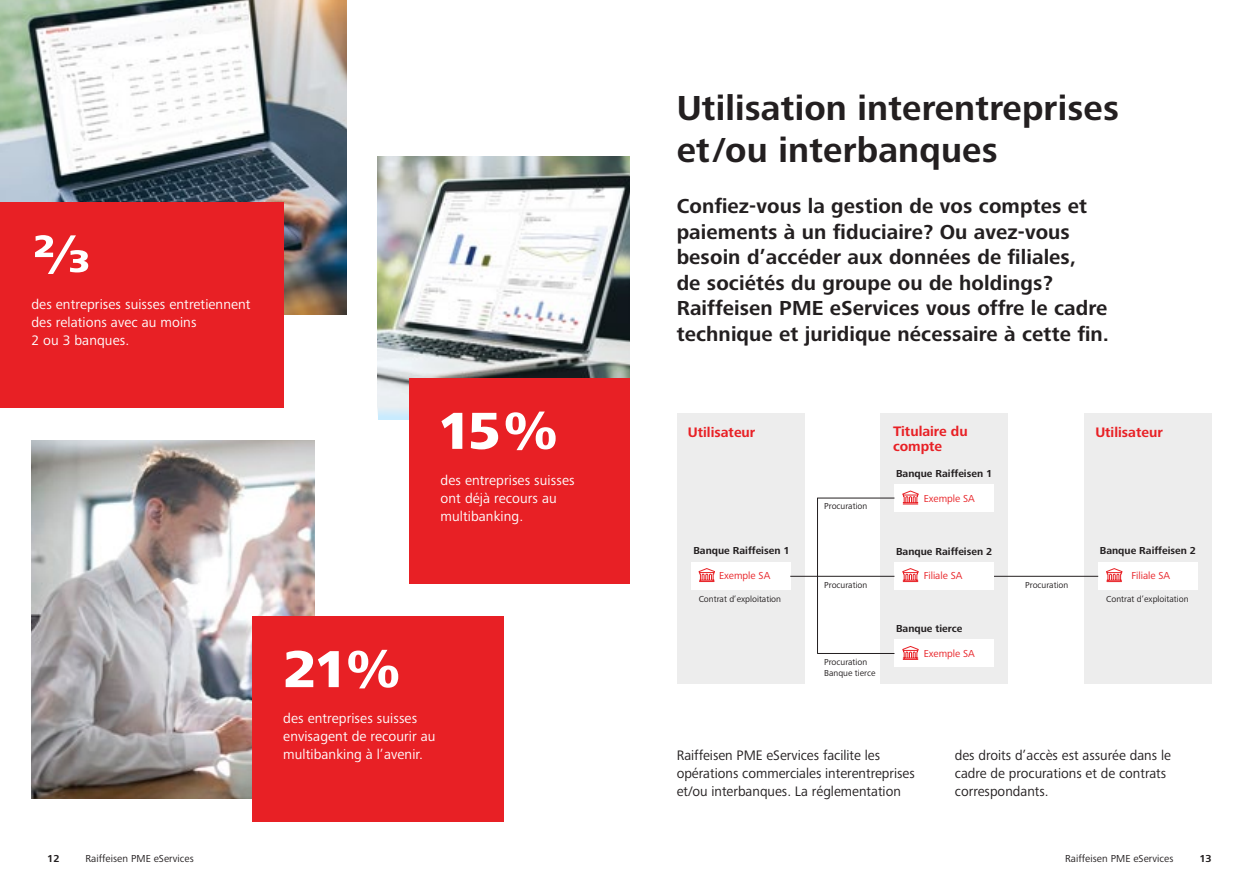
<style>
.page{position:relative;width:1259px;height:893px;background:#fff}
.page>*{position:absolute;margin:0;border:0;box-sizing:border-box;transform-origin:0 0}
.t1{font:800 54px "Frutiger Next LTW1 G";color:#fff}
.t2{font:700 36px/42px "Frutiger Next LTW1 G";letter-spacing:.005em;color:#231f20}
.t3{font:700 21px/25.5px "Frutiger Next LTW1 G";letter-spacing:.005em;color:#231f20}
.t4{font:14.25px/18px "Frutiger Next LTW1 G";letter-spacing:.005em;color:#fff}
.t5{font:14.25px/18px "Frutiger Next LTW1 G";color:#231f20}
.t6{font:700 14.25px/14.2px "Frutiger Next LTW1 G";color:#e82025}
.t7{font:700 10.5px "Frutiger Next LTW1 G";color:#231f20}
.t8{font:10.5px "Frutiger Next LTW1 G";color:#e82025}
.t9{font:10.5px "Frutiger Next LTW1 G";letter-spacing:.005em;color:#231f20}
.t10{font:9px/12px "Frutiger Next LTW1 G";color:#231f20}
</style>
<div class="page">
<img style="left:0;top:0;width:346px;height:315px">
<img style="left:378px;top:156px;width:251px;height:263px">
<img style="left:31px;top:441px;width:284px;height:358px">
<div style="left:252px;top:617px;width:251px;height:205px;background:#e82025"></div>
<div style="left:409px;top:378px;width:220px;height:206px;background:#e82025"></div>
<div style="left:0;top:202px;width:283px;height:206px;background:#e82025"></div>
<div style="left:1084px;top:413px;width:127px;height:270px;background:#ededed"></div>
<div style="left:1098px;top:562px;width:99px;height:27px;background:#fff"></div>
<svg style="left:1106px;top:568px;width:16px;height:14px"></svg>
<div style="left:880px;top:413px;width:128px;height:270px;background:#ededed"></div>
<div style="left:894px;top:562px;width:100px;height:27px;background:#fff"></div>
<svg style="left:902px;top:568px;width:17px;height:14px"></svg>
<div style="left:894px;top:640px;width:100px;height:27px;background:#fff"></div>
<svg style="left:902px;top:646px;width:17px;height:14px"></svg>
<div style="left:894px;top:484px;width:100px;height:28px;background:#fff"></div>
<svg style="left:902px;top:490px;width:17px;height:15px"></svg>
<div style="left:676px;top:413px;width:128px;height:270px;background:#ededed"></div>
<div style="left:691px;top:562px;width:99px;height:27px;background:#fff"></div>
<svg style="left:698px;top:568px;width:17px;height:14px"></svg>
<hr style="left:994px;top:576px;width:104px;height:1px;background:#231f20">
<hr style="left:790px;top:576px;width:104px;height:1px;background:#231f20">
<hr style="left:817px;top:498px;width:77px;height:1px;background:#231f20">
<hr style="left:817px;top:653px;width:77px;height:1px;background:#231f20">
<hr style="left:817px;top:498px;width:1px;height:156px;background:#231f20">
<h1 class="t1" style="left:31px;top:228px;width:62px">²⁄³</h1>
<p class="t4" style="left:31px;top:295px;width:221px">des entreprises suisses entretiennent des relations avec au moins<br>2 ou 3 banques.</p>
<h1 class="t1" style="left:441px;top:400px;width:118px">15%</h1>
<p class="t4" style="left:441px;top:472px;width:135px">des entreprises suisses ont déjà recours au multibanking.</p>
<h1 class="t1" style="left:283px;top:638px;width:118px">21%</h1>
<p class="t4" style="left:283px;top:710px;width:154px">des entreprises suisses envisagent de recourir au multibanking à l’avenir.</p>
<h2 class="t2" style="left:676px;top:88px;width:444px">Utilisation interentreprises et/ou interbanques</h2>
<p class="t3" style="left:676px;top:194px;width:434px">Confiez-vous la gestion de vos comptes et paiements à un fiduciaire? Ou avez-vous besoin d’accéder aux données de filiales,<br>de sociétés du groupe ou de holdings?<br>Raiffeisen PME eServices vous offre le cadre technique et juridique nécessaire à cette fin.</p>
<p class="t6" style="left:688px;top:425px;width:69px">Utilisateur</p>
<p class="t6" style="left:893px;top:425px;width:76px">Titulaire du compte</p>
<p class="t6" style="left:1095px;top:425px;width:69px">Utilisateur</p>
<p class="t10" style="left:824px;top:500px;width:45px">Procuration</p>
<p class="t7" style="left:896px;top:467px;width:98px">Banque Raiffeisen 1</p>
<p class="t8" style="left:923px;top:492px;width:53px">Exemple SA</p>
<p class="t7" style="left:693px;top:545px;width:98px">Banque Raiffeisen 1</p>
<p class="t10" style="left:698px;top:594px;width:84px">Contrat d’exploitation</p>
<p class="t8" style="left:719px;top:570px;width:53px">Exemple SA</p>
<p class="t7" style="left:896px;top:545px;width:98px">Banque Raiffeisen 2</p>
<p class="t8" style="left:923px;top:570px;width:40px">Filiale SA</p>
<p class="t10" style="left:824px;top:579px;width:45px">Procuration</p>
<p class="t10" style="left:1025px;top:579px;width:45px">Procuration</p>
<p class="t7" style="left:1099px;top:545px;width:98px">Banque Raiffeisen 2</p>
<p class="t10" style="left:1106px;top:594px;width:84px">Contrat d’exploitation</p>
<p class="t8" style="left:1131px;top:570px;width:40px">Filiale SA</p>
<p class="t10" style="left:824px;top:656px;width:53px">Procuration<br>Banque tierce</p>
<p class="t7" style="left:896px;top:623px;width:68px">Banque tierce</p>
<p class="t8" style="left:923px;top:648px;width:53px">Exemple SA</p>
<p class="t5" style="left:676px;top:747px;width:240px">Raiffeisen PME eServices facilite les opérations commerciales interentreprises et/ou interbanques. La réglementation</p>
<p class="t5" style="left:955px;top:747px;width:217px">des droits d’accès est assurée dans le cadre de procurations et de contrats correspondants.</p>
<p class="t7" style="left:47px;top:852px;width:14px">12</p>
<p class="t9" style="left:85px;top:852px;width:110px">Raiffeisen PME eServices</p>
<p class="t9" style="left:1065px;top:852px;width:110px">Raiffeisen PME eServices</p>
<p class="t7" style="left:1199px;top:852px;width:14px">13</p>
</div>
